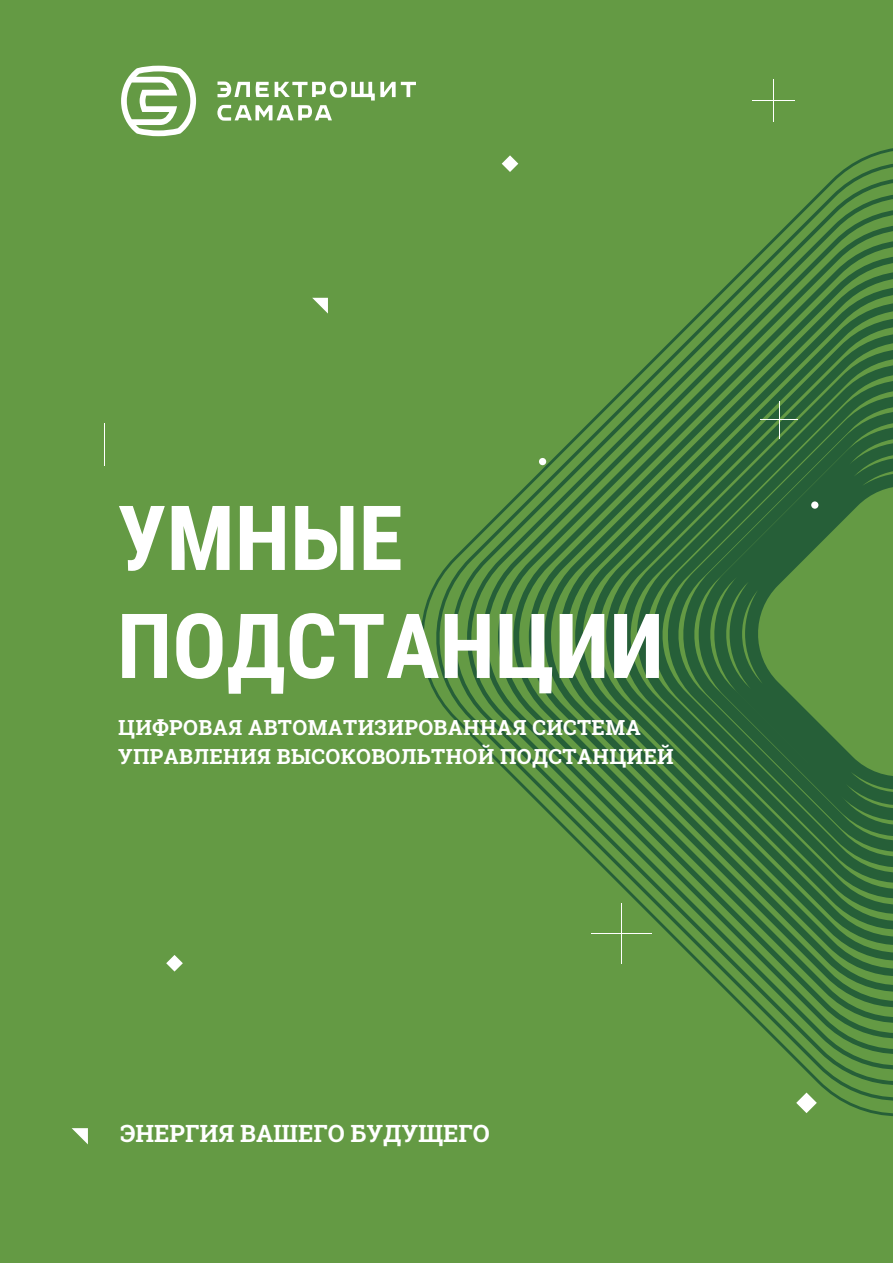
<style>
.page{position:relative;width:893px;height:1263px;background:#649a44}
.page>*{position:absolute;margin:0;border:0;box-sizing:border-box;transform-origin:0 0}
.t1{font:700 90px/108px "Roboto Condensed";color:#fff}
.t2{font:700 24px "Roboto Slab";color:#fff}
.t3{font:700 21px/28.5px "Roboto Slab";letter-spacing:.02em;color:#fff}
</style>
<div class="page">
<svg style="left:421px;top:148px;width:472px;height:968px"></svg>
<svg style="left:503px;top:240px;width:390px;height:783px"></svg>
<svg style="left:529px;top:255px;width:364px;height:752px"></svg>
<svg style="left:166px;top:955px;width:17px;height:16px"></svg>
<div style="left:539px;top:458px;width:7px;height:7px;background:#fff;border-radius:50%"></div>
<div style="left:811px;top:501px;width:7px;height:8px;background:#fff;border-radius:50%"></div>
<hr style="left:621px;top:903px;width:1px;height:60px;background:#fff">
<hr style="left:592px;top:933px;width:60px;height:1px;background:#fff">
<hr style="left:779px;top:401px;width:1px;height:37px;background:#fff">
<hr style="left:761px;top:420px;width:37px;height:1px;background:#fff">
<hr style="left:773px;top:79px;width:1px;height:43px;background:#fff">
<hr style="left:752px;top:100px;width:42px;height:1px;background:#fff">
<hr style="left:104px;top:423px;width:1px;height:43px;background:#fff">
<svg style="left:72px;top:1128px;width:16px;height:16px"></svg>
<svg style="left:796px;top:1092px;width:21px;height:21px"></svg>
<svg style="left:502px;top:155px;width:16px;height:17px"></svg>
<svg style="left:312px;top:298px;width:16px;height:16px"></svg>
<svg style="left:121px;top:66px;width:75px;height:70px"></svg>
<svg style="left:217px;top:81px;width:199px;height:40px"></svg>
<h1 class="t1" style="left:117px;top:481px;width:549px">УМНЫЕ<br>ПОДСТАНЦИИ</h1>
<p class="t3" style="left:118px;top:713px;width:557px">ЦИФРОВАЯ АВТОМАТИЗИРОВАННАЯ СИСТЕМА<br>УПРАВЛЕНИЯ ВЫСОКОВОЛЬТНОЙ ПОДСТАНЦИЕЙ</p>
<p class="t2" style="left:121px;top:1117px;width:371px">ЭНЕРГИЯ ВАШЕГО БУДУЩЕГО</p>
</div>
